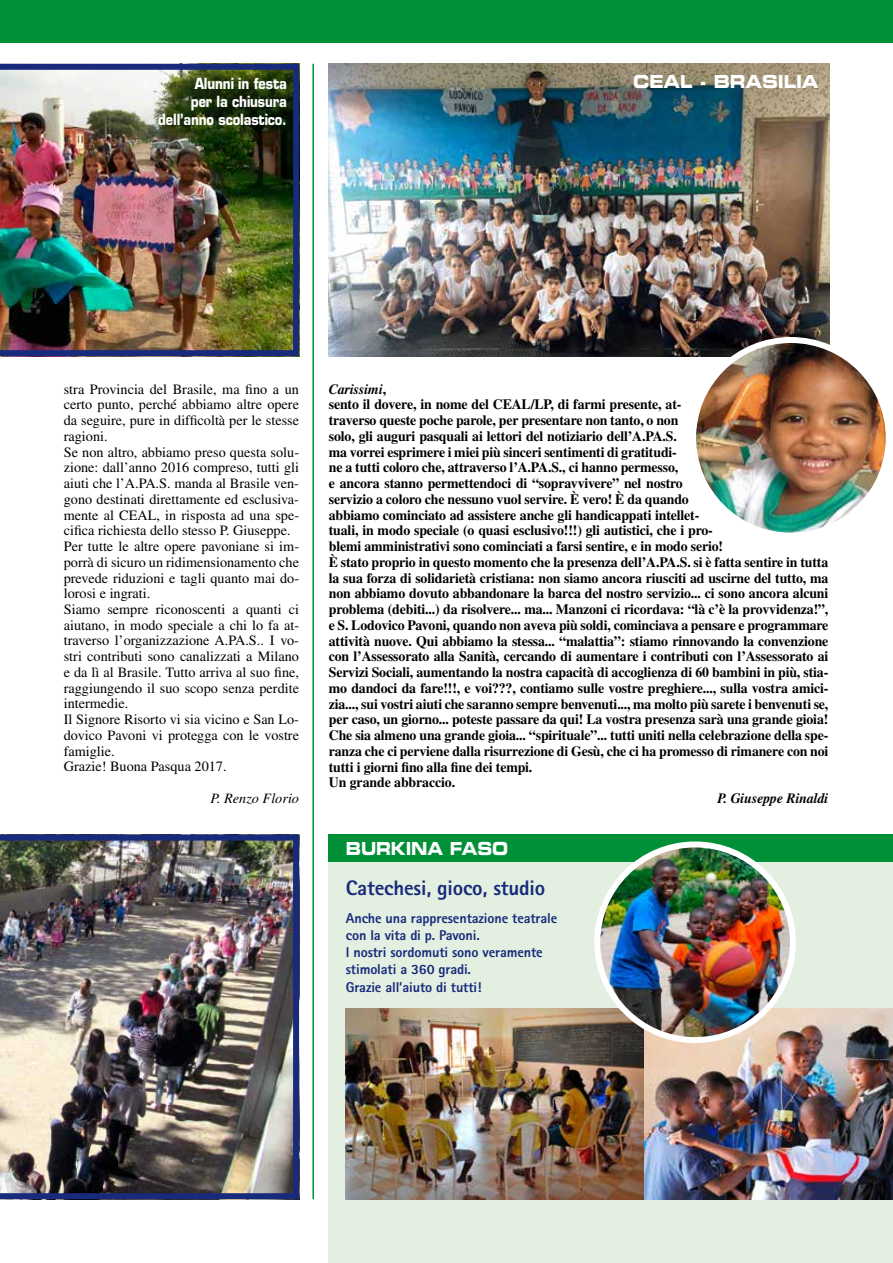
<style>
.page{position:relative;width:893px;height:1263px;background:#fff}
.page>*{position:absolute;margin:0;border:0;box-sizing:border-box;transform-origin:0 0}
.t1{font:800 21px "Rotis Sans Serif Std";letter-spacing:-.01em;color:#182a7b}
.t2{font:18px "Eurostile LT Std Bold Ex 2";letter-spacing:-.01em;color:#fff;scale:.85 1}
.t3{font:18px "Eurostile LT Std Bold Ex 2";letter-spacing:-.01em;color:#fff;scale:.8 1}
.t4{font:700 15px/18px "Eurostile LT Std";letter-spacing:-.01em;color:#fff;text-align:right;scale:.85 1}
.t5{font:700 14.25px/15.8px "Times LT Std";letter-spacing:-.01em;color:#000}
.t6{font:14.25px/15.8px "Times LT Std";color:#000}
.t7{font:800 14.25px/17.2px "Rotis Sans Serif Std";letter-spacing:-.01em;color:#182a7b}
.t8{font:italic 700 14.25px "Times LT Std";letter-spacing:-.005em;color:#000}
.t9{font:italic 14.25px "Times LT Std";color:#000}
.s1{font-style:italic}
</style>
<div class="page">
<div style="left:329px;top:835px;width:564px;height:428px;background:#e2efe1"></div>
<div style="left:0;top:0;width:893px;height:43px;background:#009037"></div>
<div style="left:329px;top:834px;width:564px;height:28px;background:#009037"></div>
<hr style="left:312px;top:64px;width:2px;height:1135px;background:#009037">
<img style="left:346px;top:1008px;width:547px;height:191px">
<img style="left:0;top:64px;width:299px;height:292px">
<img style="left:0;top:834px;width:299px;height:365px">
<img style="left:597px;top:844px;width:196px;height:196px;border-radius:98px">
<div style="left:594px;top:841px;width:202px;height:202px;border:6px solid #fff;border-radius:50%"></div>
<img style="left:329px;top:64px;width:500px;height:292px">
<img style="left:693px;top:340px;width:196px;height:196px;border-radius:98px">
<div style="left:690px;top:337px;width:202px;height:202px;border:6px solid #fff;border-radius:50%"></div>
<p class="t4" style="left:158px;top:75px;width:153px">Alunni in festa<br>per la chiusura dell’anno scolastico.</p>
<p class="t2" style="left:633px;top:69px;width:220px">CEAL - BRASILIA</p>
<p class="t6" style="left:64px;top:381px;width:237px">stra Provincia del Brasile, ma fino a un certo punto, perché abbiamo altre opere da seguire, pure in difficoltà per le stesse ragioni.<br>Se non altro, abbiamo preso questa solu&shy;zione: dall’anno 2016 compreso, tutti gli aiuti che l’A.PA.S. manda al Brasile ven&shy;gono destinati direttamente ed esclusiva&shy;mente al CEAL, in risposta ad una spe&shy;cifica richiesta dello stesso P. Giuseppe.<br>Per tutte le altre opere pavoniane si im&shy;porrà di sicuro un ridimensionamento che prevede riduzioni e tagli quanto mai do&shy;lorosi e ingrati.<br>Siamo sempre riconoscenti a quanti ci aiutano, in modo speciale a chi lo fa at&shy;traverso l’organizzazione A.PA.S.. I vo&shy;stri contributi sono canalizzati a Milano e da lì al Brasile. Tutto arriva al suo fine, raggiungendo il suo scopo senza perdite intermedie.<br>Il Signore Risorto vi sia vicino e San Lo&shy;dovico Pavoni vi protegga con le vostre famiglie.<br>Grazie! Buona Pasqua 2017.</p>
<p class="t9" style="left:210px;top:790px;width:90px">P. Renzo Florio</p>
<p class="t5" style="left:329px;top:380px;width:501px"><span class="s1">Carissimi</span>,<br>sento il dovere, in nome del CEAL/LP, di farmi presente, at-<br>traverso queste poche parole, per presentare non tanto, o non<br>solo, gli auguri pasquali ai lettori del notiziario dell’A.PA.S.<br>ma vorrei esprimere i miei più sinceri sentimenti di gratitudi-<br>ne a tutti coloro che, attraverso l’A.PA.S., ci hanno permesso,<br>e ancora stanno permettendoci di “sopravvivere” nel nostro<br>servizio a coloro che nessuno vuol servire. È vero! È da quando<br>abbiamo cominciato ad assistere anche gli handicappati intellet-<br>tuali, in modo speciale (o quasi esclusivo!!!) gli autistici, che i pro-<br>blemi amministrativi sono cominciati a farsi sentire, e in modo serio!<br>È stato proprio in questo momento che la presenza dell’A.PA.S. si è fatta sentire in tutta la sua forza di solidarietà cristiana: non siamo ancora riusciti ad uscirne del tutto, ma non abbiamo dovuto abbandonare la barca del nostro servizio... ci sono ancora alcuni problema (debiti...) da risolvere... ma... Manzoni ci ricordava: “là c’è la provvidenza!”, e S. Lodovico Pavoni, quando non aveva più soldi, cominciava a pensare e programmare attività nuove. Qui abbiamo la stessa... “malattia”: stiamo rinnovando la convenzione con l’Assessorato alla Sanità, cercando di aumentare i contributi con l’Assessorato ai Servizi Sociali, aumentando la nostra capacità di accoglienza di 60 bambini in più, stia&shy;mo dandoci da fare!!!, e voi???, contiamo sulle vostre preghiere..., sulla vostra amici&shy;zia..., sui vostri aiuti che saranno sempre benvenuti..., ma molto più sarete i benvenuti se, per caso, un giorno... poteste passare da qui! La vostra presenza sarà una grande gioia!<br>Che sia almeno una grande gioia... “spirituale”... tutti uniti nella celebrazione della spe&shy;ranza che ci perviene dalla risurrezione di Gesù, che ci ha promesso di rimanere con noi tutti i giorni fino alla fine dei tempi.<br>Un grande abbraccio.</p>
<p class="t8" style="left:717px;top:790px;width:113px">P. Giuseppe Rinaldi</p>
<p class="t3" style="left:346px;top:836px;width:204px">BURKINA FASO</p>
<h1 class="t1" style="left:346px;top:875px;width:201px">Catechesi, gioco, studio</h1>
<p class="t7" style="left:346px;top:909px;width:213px">Anche una rappresentazione teatrale con la vita di p. Pavoni.<br>I nostri sordomuti sono veramente stimolati a 360 gradi.<br>Grazie all’aiuto di tutti!</p>
</div>
